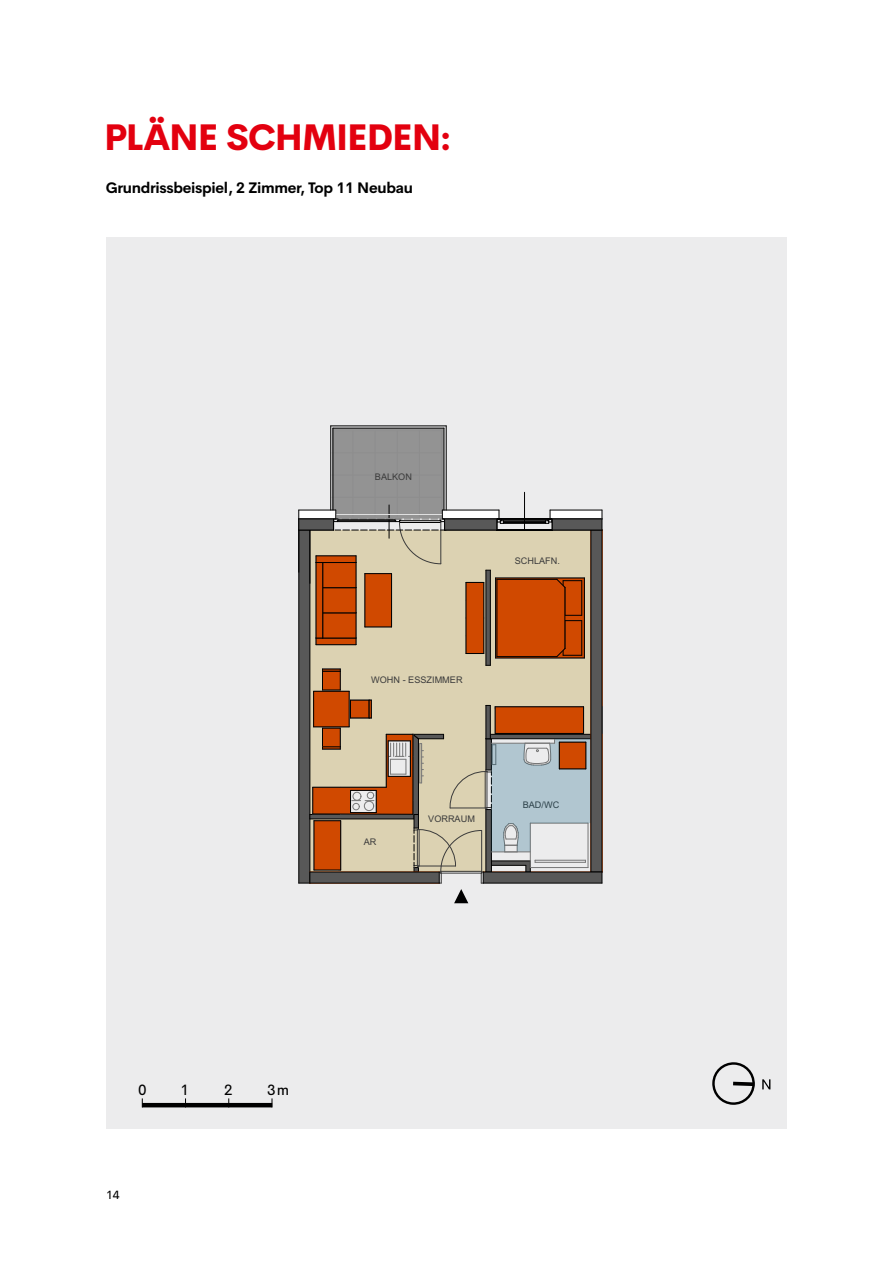
<style>
.page{position:relative;width:893px;height:1263px;background:#fff}
.page>*{position:absolute;margin:0;border:0;box-sizing:border-box;transform-origin:0 0}
.t1{font:800 36px "Cerebri Sans";letter-spacing:-.03em;color:#e3000f}
.t2{font:700 15px "Cerebri Sans";letter-spacing:-.02em;color:#000}
.t3{font:15px "Cerebri Sans";color:#000}
.t4{font:12px "Cerebri Sans";color:#000}
.t5{font:9.15px "Arial";color:#3b3b3b}
</style>
<div class="page">
<div style="left:106px;top:237px;width:681px;height:892px;background:#ececed"></div>
<hr style="left:331px;top:497px;width:111px;height:1px;background:#e1e1e1">
<hr style="left:331px;top:475px;width:111px;height:1px;background:#e1e1e1">
<hr style="left:331px;top:453px;width:111px;height:1px;background:#e1e1e1">
<div style="left:310px;top:531px;width:280px;height:169px;background:#dcd2b2"></div>
<div style="left:333px;top:428px;width:111px;height:91px;background:#939393"></div>
<div style="left:299px;top:530px;width:11px;height:353px;background:#585858"></div>
<hr style="left:309px;top:530px;width:1px;height:353px;background:#000">
<hr style="left:298px;top:530px;width:1px;height:353px;background:#000">
<div style="left:442px;top:510px;width:57px;height:9px;background:#fff"></div>
<div style="left:550px;top:510px;width:52px;height:9px;background:#fff"></div>
<hr style="left:497px;top:519px;width:55px;height:1px;background:#000">
<hr style="left:497px;top:530px;width:55px;height:1px;background:#000">
<hr style="left:503px;top:520px;width:43px;height:1px;background:#000">
<hr style="left:503px;top:523px;width:43px;height:1px;background:#000">
<hr style="left:503px;top:522px;width:43px;height:1px;background:#000">
<hr style="left:503px;top:521px;width:43px;height:1px;background:#000">
<hr style="left:524px;top:492px;width:1px;height:38px;background:#000">
<hr style="left:389px;top:505px;width:1px;height:33px;background:#000">
<svg style="left:487px;top:571px;width:3px;height:94px"></svg>
<hr style="left:490px;top:570px;width:1px;height:95px;background:#000">
<hr style="left:486px;top:570px;width:1px;height:95px;background:#000">
<hr style="left:442px;top:510px;width:57px;height:1px;background:#000">
<hr style="left:550px;top:510px;width:52px;height:1px;background:#000">
<hr style="left:330px;top:426px;width:1px;height:84px;background:#000">
<hr style="left:331px;top:426px;width:115px;height:1px;background:#000">
<hr style="left:446px;top:426px;width:1px;height:84px;background:#000">
<hr style="left:444px;top:428px;width:1px;height:82px;background:#000">
<hr style="left:333px;top:428px;width:111px;height:1px;background:#000">
<hr style="left:333px;top:428px;width:1px;height:82px;background:#000">
<svg style="left:322px;top:669px;width:19px;height:22px"></svg>
<div style="left:314px;top:691px;width:35px;height:36px;background:#d04900"></div>
<hr style="left:313px;top:691px;width:1px;height:36px;background:#000">
<hr style="left:349px;top:691px;width:1px;height:36px;background:#000">
<hr style="left:314px;top:691px;width:35px;height:1px;background:#000">
<div style="left:466px;top:582px;width:18px;height:71px;background:#d04900"></div>
<svg style="left:467px;top:582px;width:16px;height:1px"></svg>
<hr style="left:483px;top:582px;width:1px;height:71px;background:#000">
<svg style="left:466px;top:653px;width:18px;height:1px"></svg>
<hr style="left:466px;top:582px;width:1px;height:71px;background:#000">
<svg style="left:496px;top:579px;width:88px;height:79px"></svg>
<hr style="left:496px;top:658px;width:88px;height:1px;background:#000">
<hr style="left:584px;top:578px;width:1px;height:80px;background:#000">
<hr style="left:496px;top:578px;width:88px;height:1px;background:#000">
<hr style="left:495px;top:578px;width:1px;height:80px;background:#000">
<div style="left:498px;top:579px;width:84px;height:78px;background:#d04900"></div>
<hr style="left:497px;top:656px;width:60px;height:1px;background:#000">
<hr style="left:497px;top:579px;width:1px;height:78px;background:#000">
<div style="left:591px;top:530px;width:11px;height:342px;background:#585858"></div>
<hr style="left:590px;top:530px;width:1px;height:342px;background:#000">
<hr style="left:602px;top:530px;width:1px;height:342px;background:#000">
<div style="left:445px;top:519px;width:52px;height:11px;background:#585858"></div>
<svg style="left:496px;top:510px;width:8px;height:20px"></svg>
<hr style="left:445px;top:530px;width:52px;height:1px;background:#000">
<hr style="left:445px;top:518px;width:52px;height:1px;background:#000">
<svg style="left:298px;top:510px;width:148px;height:135px;background:#bb9777"></svg>
<div style="left:552px;top:519px;width:50px;height:11px;background:#585858"></div>
<svg style="left:591px;top:510px;width:12px;height:21px"></svg>
<hr style="left:552px;top:530px;width:50px;height:1px;background:#000">
<svg style="left:545px;top:510px;width:8px;height:20px"></svg>
<hr style="left:552px;top:518px;width:50px;height:1px;background:#000">
<svg style="left:299px;top:700px;width:304px;height:203px"></svg>
<hr style="left:483px;top:872px;width:119px;height:1px;background:#000">
<div style="left:712px;top:1062px;width:43px;height:43px;border:2px solid #000;border-radius:50%"></div>
<svg style="left:733px;top:1079px;width:37px;height:10px"></svg>
<hr style="left:142px;top:1103px;width:130px;height:4px;background:#000">
<h1 class="t1" style="left:104px;top:107px;width:349px">PLÄNE SCHMIEDEN:</h1>
<h2 class="t2" style="left:106px;top:176px;width:309px">Grundrissbeispiel, 2 Zimmer, Top 11 Neubau</h2>
<p class="t5" style="left:375px;top:472px;width:39px">BALKON</p>
<p class="t5" style="left:371px;top:675px;width:93px">WOHN - ESSZIMMER</p>
<p class="t5" style="left:515px;top:556px;width:47px">SCHLAFN.</p>
<p class="t5" style="left:364px;top:837px;width:14px">AR</p>
<p class="t5" style="left:428px;top:813px;width:48px">VORRAUM</p>
<p class="t5" style="left:523px;top:799px;width:38px">BAD/WC</p>
<h2 class="t3" style="left:138px;top:1077px;width:10px">0</h2>
<h2 class="t3" style="left:181px;top:1077px;width:10px">1</h2>
<h2 class="t3" style="left:224px;top:1077px;width:10px">2</h2>
<h2 class="t3" style="left:267px;top:1077px;width:24px">3m</h2>
<h3 class="t4" style="left:106px;top:1185px;width:15px">14</h3>
</div>
